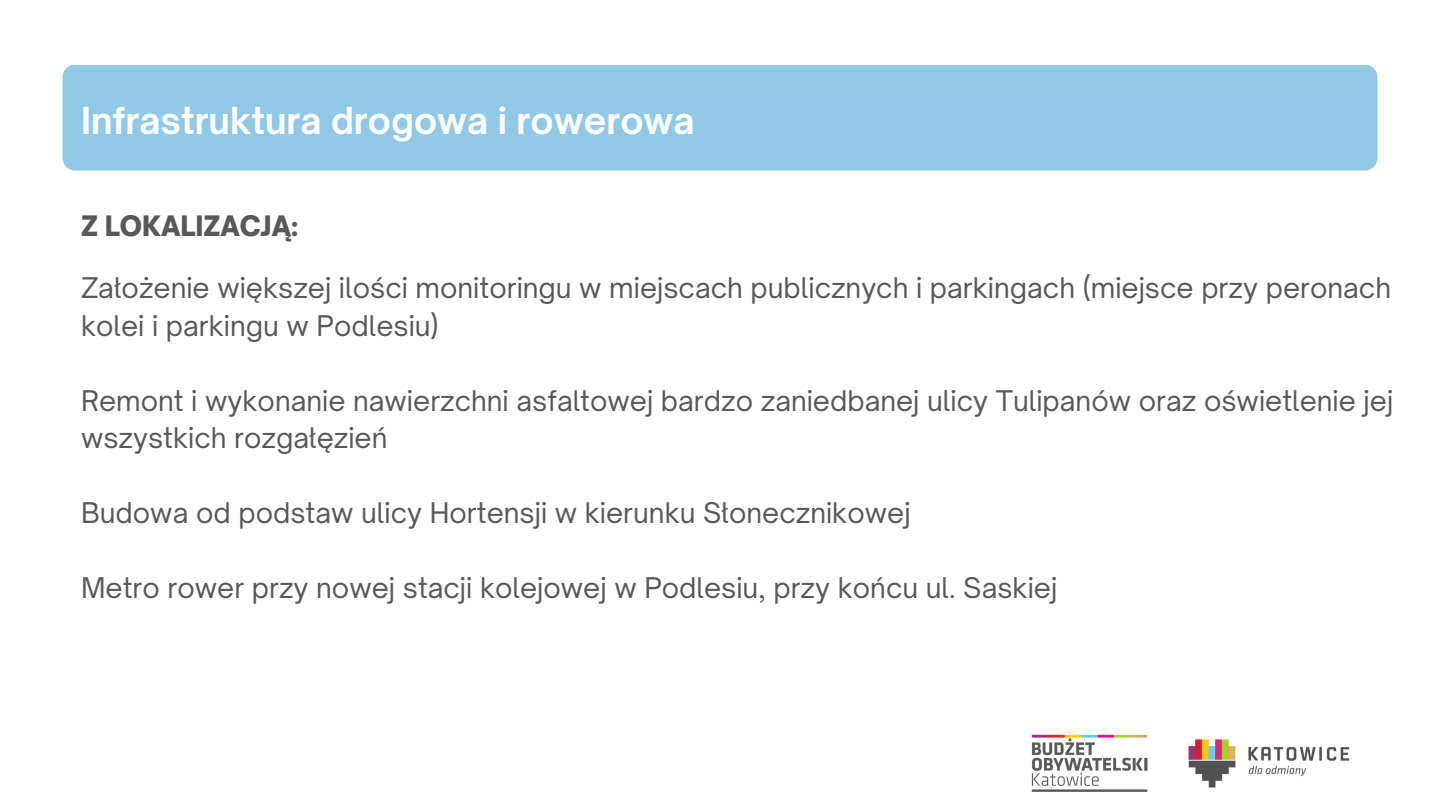
<style>
.page{position:relative;width:1440px;height:810px;background:#fff}
.page>*{position:absolute;margin:0;border:0;box-sizing:border-box;transform-origin:0 0}
.t1{font:700 35.6px "Open Sauce One";color:#fdfdfd}
.t2{font:27.3px/37.5px "Open Sauce One";color:#585857}
.t3{font:900 27px "Open Sauce One";color:#585857}
</style>
<div class="page">
<img style="left:1031px;top:734px;width:319px;height:58px">
<div style="left:63px;top:65px;width:1314px;height:106px;background:#91c8e6;border-radius:13px"></div>
<h2 class="t1" style="left:81px;top:98px;width:615px">Infrastruktura drogowa i rowerowa</h2>
<p class="t3" style="left:81px;top:209px;width:219px">Z LOKALIZACJĄ:</p>
<p class="t2" style="left:81px;top:269px;width:1312px">Założenie większej ilości monitoringu w miejscach publicznych i parkingach (miejsce przy peronach kolei i parkingu w Podlesiu)</p>
<p class="t2" style="left:81px;top:381px;width:1314px">Remont i wykonanie nawierzchni asfaltowej bardzo zaniedbanej ulicy Tulipanów oraz oświetlenie jej wszystkich rozgałęzień</p>
<p class="t2" style="left:81px;top:494px;width:831px">Budowa od podstaw ulicy Hortensji w kierunku Słonecznikowej</p>
<p class="t2" style="left:81px;top:569px;width:978px">Metro rower przy nowej stacji kolejowej w Podlesiu, przy końcu ul. Saskiej</p>
</div>
